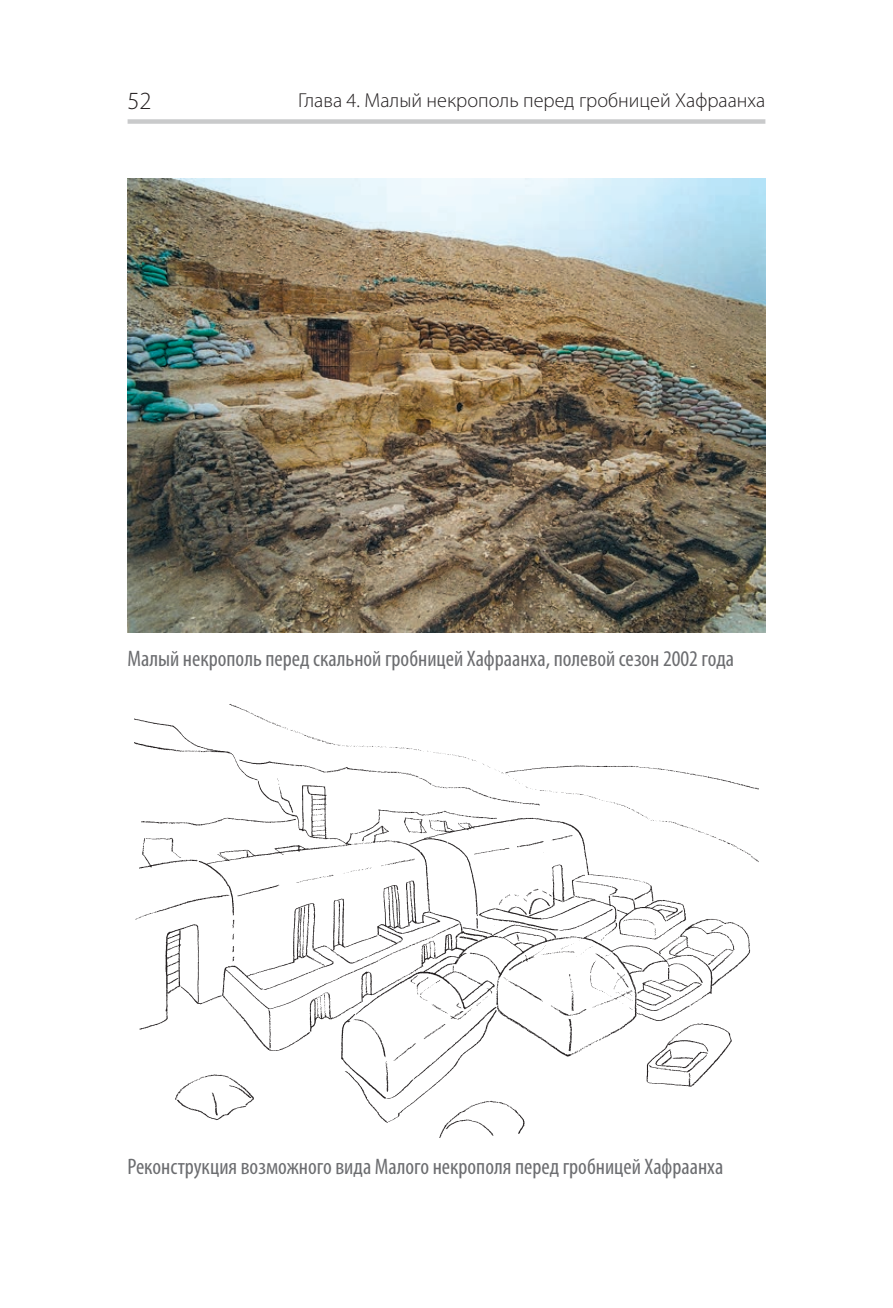
<style>
.page{position:relative;width:893px;height:1308px;background:#fff}
.page>*{position:absolute;margin:0;border:0;box-sizing:border-box;transform-origin:0 0}
.t1{font:300 24.75px "Myriad Pro";color:#231f20}
.pic_nazv{font:condensed 22.5px "Myriad Pro";color:#6c6d70}
.t2{font:300 20.25px "Myriad Pro";color:#231f20}
</style>
<div class="page">
<div style="left:128px;top:119px;width:637px;height:5px;background:#c9cacb"></div>
<img style="left:128px;top:179px;width:637px;height:453px">
<img style="left:135px;top:704px;width:623px;height:433px">
<p class="t1" style="left:128px;top:87px;width:26px">52</p>
<p class="t2" style="left:298px;top:89px;width:469px">Глава 4. Малый некрополь перед гробницей Хафраанха</p>
<p class="pic_nazv" style="left:128px;top:645px;width:608px">Малый некрополь перед скальной гробницей Хафраанха, полевой сезон 2002 года</p>
<p class="pic_nazv" style="left:128px;top:1153px;width:597px">Реконструкция возможного вида Малого некрополя перед гробницей Хафраанха</p>
</div>
